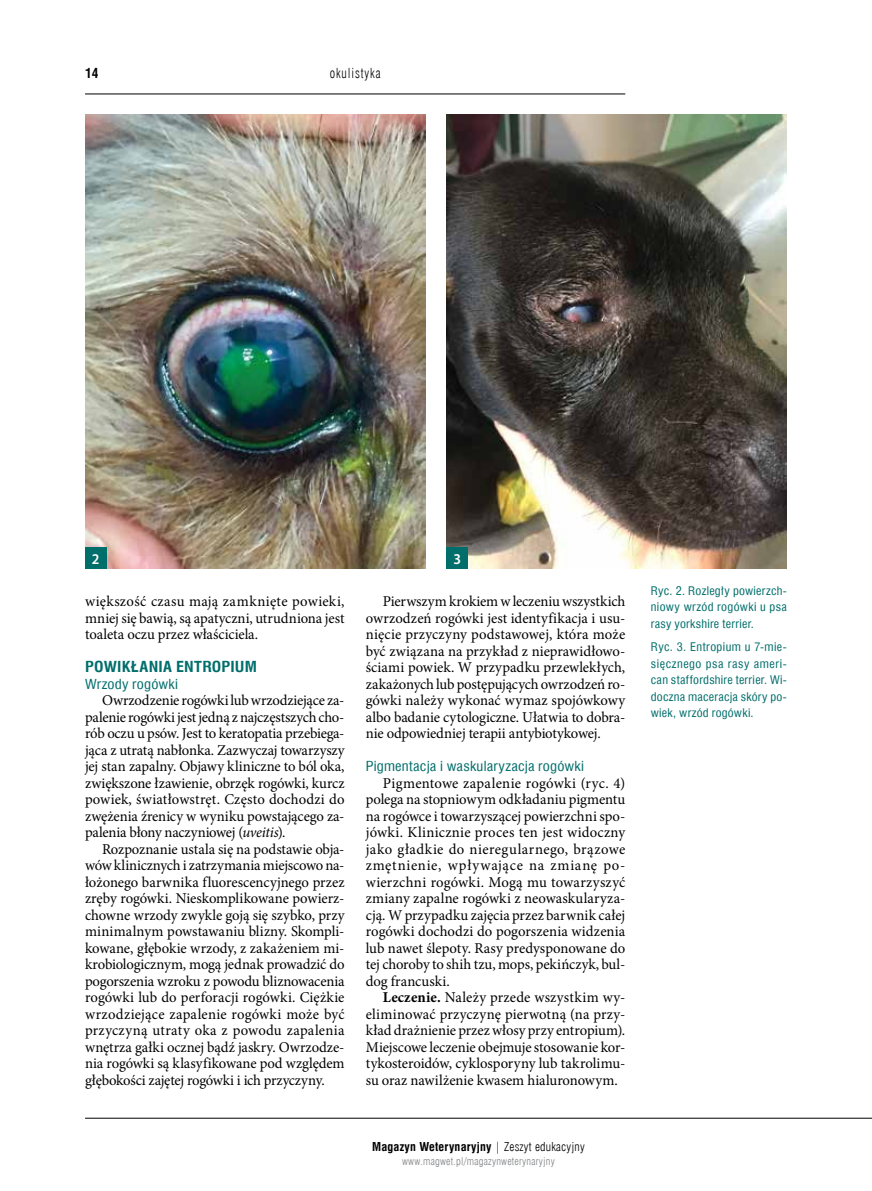
<style>
.page{position:relative;width:872px;height:1191px;background:#fff}
.page>*{position:absolute;margin:0;border:0;box-sizing:border-box;transform-origin:0 0}
.t1{font:15px/16.5px "Minion Pro";letter-spacing:-.01em;color:#000;text-align:justify}
.t2{font:600 15px "Myriad Pro";color:#fff;scale:.95 1}
.t3{font:700 14.85px "Swis 721 Cn EU";letter-spacing:.015em;color:#006e6b;scale:1.09 1}
.t4{font:13.5px "Swis 721 Cn EU";letter-spacing:.015em;color:#006e6b;scale:1.09 1}
.t5{font:13.5px "Swis 721 Lt Cn EU";letter-spacing:.075em;color:#000;scale:.9 1}
.t6{font:700 13.5px "Swis 721 Cn EU";color:#000}
.t7{font:700 12px "Swis 721 Cn EU";letter-spacing:.02em;color:#000}
.t8{font:11.55px/16.5px "Swis 721 Cn EU";letter-spacing:.02em;color:#006e6b;text-align:justify;scale:1.06 1}
.t9{font:10.5px "Swis 721 Lt Cn EU";letter-spacing:.02em;color:#808285}
.s1{font-style:italic}
.s2{font-weight:700}
.s3{font-family:"Swis 721 Lt Cn EU";font-weight:400}
</style>
<div class="page">
<hr style="left:85px;top:94px;width:540px;height:1px;background:#000">
<hr style="left:85px;top:1117px;width:787px;height:1px;background:#000">
<img style="left:446px;top:115px;width:341px;height:453px">
<div style="left:446px;top:547px;width:22px;height:21px;background:#006e6b"></div>
<img style="left:85px;top:115px;width:340px;height:453px">
<div style="left:85px;top:547px;width:21px;height:21px;background:#006e6b"></div>
<p class="t6" style="left:85px;top:65px;width:15px">14</p>
<p class="t5" style="left:330px;top:65px;width:58px">okulistyka</p>
<p class="t2" style="left:92px;top:549px;width:10px">2</p>
<p class="t2" style="left:453px;top:549px;width:10px">3</p>
<p class="t1" style="left:85px;top:593px;width:261px">większość czasu mają zamknięte powieki, mniej się bawią, są apatyczni, utrudniona jest toaleta oczu przez właściciela.</p>
<p class="t3" style="left:85px;top:658px;width:159px">POWIKŁANIA ENTROPIUM</p>
<p class="t4" style="left:85px;top:675px;width:87px">Wrzody rogówki</p>
<p class="t1" style="left:85px;top:692px;width:261px;text-indent:17px">Owrzodzenie rogówki lub wrzodziejące za&shy;palenie rogówki jest jedną z najczęstszych cho&shy;rób oczu u psów. Jest to keratopatia przebiega&shy;jąca z utratą nabłonka. Zazwyczaj towarzyszy jej stan zapalny. Objawy kliniczne to ból oka, zwiększone łzawienie, obrzęk rogówki, kurcz powiek, światłowstręt. Często dochodzi do zwężenia źrenicy w wyniku powstającego za&shy;palenia błony naczyniowej (<span class="s1">uveitis</span>).</p>
<p class="t1" style="left:85px;top:840px;width:261px;text-indent:17px">Rozpoznanie ustala się na podstawie obja&shy;wów klinicznych i zatrzymania miejscowo na&shy;łożonego barwnika fluorescencyjnego przez zręby rogówki. Nieskomplikowane powierz&shy;chowne wrzody zwykle goją się szybko, przy minimalnym powstawaniu blizny. Skompli&shy;kowane, głębokie wrzody, z zakażeniem mi&shy;krobiologicznym, mogą jednak prowadzić do pogorszenia wzroku z powodu bliznowacenia rogówki lub do perforacji rogówki. Ciężkie wrzodziejące zapalenie rogówki może być przyczyną utraty oka z powodu zapalenia wnętrza gałki ocznej bądź jaskry. Owrzodze&shy;nia rogówki są klasyfikowane pod względem głębokości zajętej rogówki i ich przyczyny.</p>
<p class="t1" style="left:366px;top:593px;width:261px;text-indent:17px">Pierwszym krokiem w leczeniu wszystkich owrzodzeń rogówki jest identyfikacja i usu&shy;nięcie przyczyny podstawowej, która może być związana na przykład z nieprawidłowo&shy;ściami powiek. W przypadku przewlekłych, zakażonych lub postępujących owrzodzeń ro&shy;gówki należy wykonać wymaz spojówkowy albo badanie cytologiczne. Ułatwia to dobra&shy;nie odpowiedniej terapii antybiotykowej.</p>
<p class="t4" style="left:366px;top:757px;width:202px">Pigmentacja i waskularyzacja rogówki</p>
<p class="t1" style="left:366px;top:774px;width:261px;text-indent:17px">Pigmentowe zapalenie rogówki (ryc. 4) polega na stopniowym odkładaniu pigmentu na rogówce i towarzyszącej powierzchni spo&shy;jówki. Klinicznie proces ten jest widoczny jako gładkie do nieregularnego, brązowe zmętnienie, wpływające na zmianę po&shy;wierzchni rogówki. Mogą mu towarzyszyć zmiany zapalne rogówki z neowaskularyza&shy;cją. W przypadku zajęcia przez barwnik całej rogówki dochodzi do pogorszenia widzenia lub nawet ślepoty. Rasy predysponowane do tej choroby to shih tzu, mops, pekińczyk, bul&shy;dog francuski.</p>
<p class="t1" style="left:366px;top:989px;width:261px;text-indent:17px"><span class="s2">Leczenie.</span> Należy przede wszystkim wy&shy;eliminować przyczynę pierwotną (na przy&shy;kład drażnienie przez włosy przy entropium).<br>Miejscowe leczenie obejmuje stosowanie kor&shy;tykosteroidów, cyklosporyny lub takrolimu&shy;su oraz nawilżenie kwasem hialuronowym.</p>
<p class="t7" style="left:372px;top:1139px;width:214px">Magazyn Weterynaryjny <span class="s3">| Zeszyt edukacyjny</span></p>
<p class="t9" style="left:402px;top:1154px;width:154px">www.magwet.pl/magazynweterynaryjny</p>
<p class="t8" style="left:651px;top:582px;width:130px">Ryc. 2. Rozległy powierzch&shy;niowy wrzód rogówki u psa rasy yorkshire terrier.</p>
<p class="t8" style="left:651px;top:639px;width:130px">Ryc. 3. Entropium u 7-mie&shy;sięcznego psa rasy ameri&shy;can staffordshire terrier. Wi&shy;doczna maceracja skóry po&shy;wiek, wrzód rogówki.</p>
</div>
